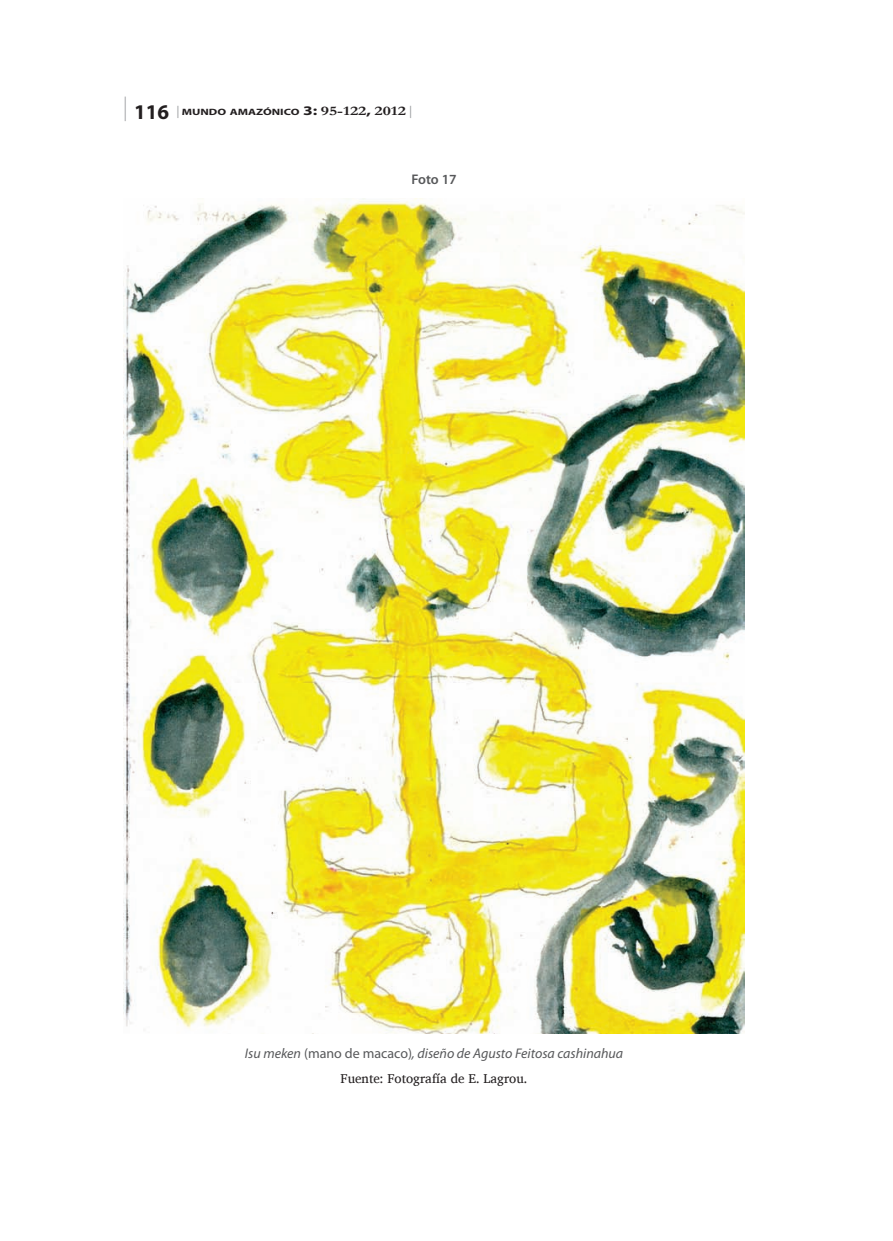
<style>
.page{position:relative;width:893px;height:1241px;background:#fff}
.page>*{position:absolute;margin:0;border:0;box-sizing:border-box;transform-origin:0 0}
.t1{font:italic 14px "Myriad Pro";color:#57585a}
.t2{font:600 14px "Myriad Pro";letter-spacing:-.005em;color:#57585a}
.t3{font:13.12px "Charis SIL";color:#231f20}
.t4{font:700 9.1px "Myriad Pro";color:#231f20;scale:1.33 1}
.s1{font-weight:400;font-stretch:condensed;font-size:24.5px;color:#939598}
.s2{font-size:21px}
.s3{font-weight:400;font-stretch:condensed;font-size:12.25px;color:#939598}
.s4{font-size:13.12px}
.s5{font-family:"Garamond";font-size:13.12px}
.s6{font-style:normal}
</style>
<div class="page">
<img style="left:124px;top:198px;width:620px;height:835px">
<p class="t4" style="left:124px;top:106px;width:218px"><span class="s1">|</span> <span class="s2">116</span> <span class="s3">|</span> MUNDO AMAZÓNICO <span class="s4">3:</span> <span class="s5">95-122</span><span class="s4">,</span> <span class="s5">2012</span> <span class="s3">|</span></p>
<p class="t2" style="left:411px;top:171px;width:47px">Foto 17</p>
<p class="t1" style="left:245px;top:1044px;width:380px">Isu meken <span class="s6">(mano de macaco)</span>, diseño de Agusto Feitosa cashinahua</p>
<p class="t3" style="left:341px;top:1070px;width:188px">Fuente: Fotografía de E. Lagrou.</p>
</div>
